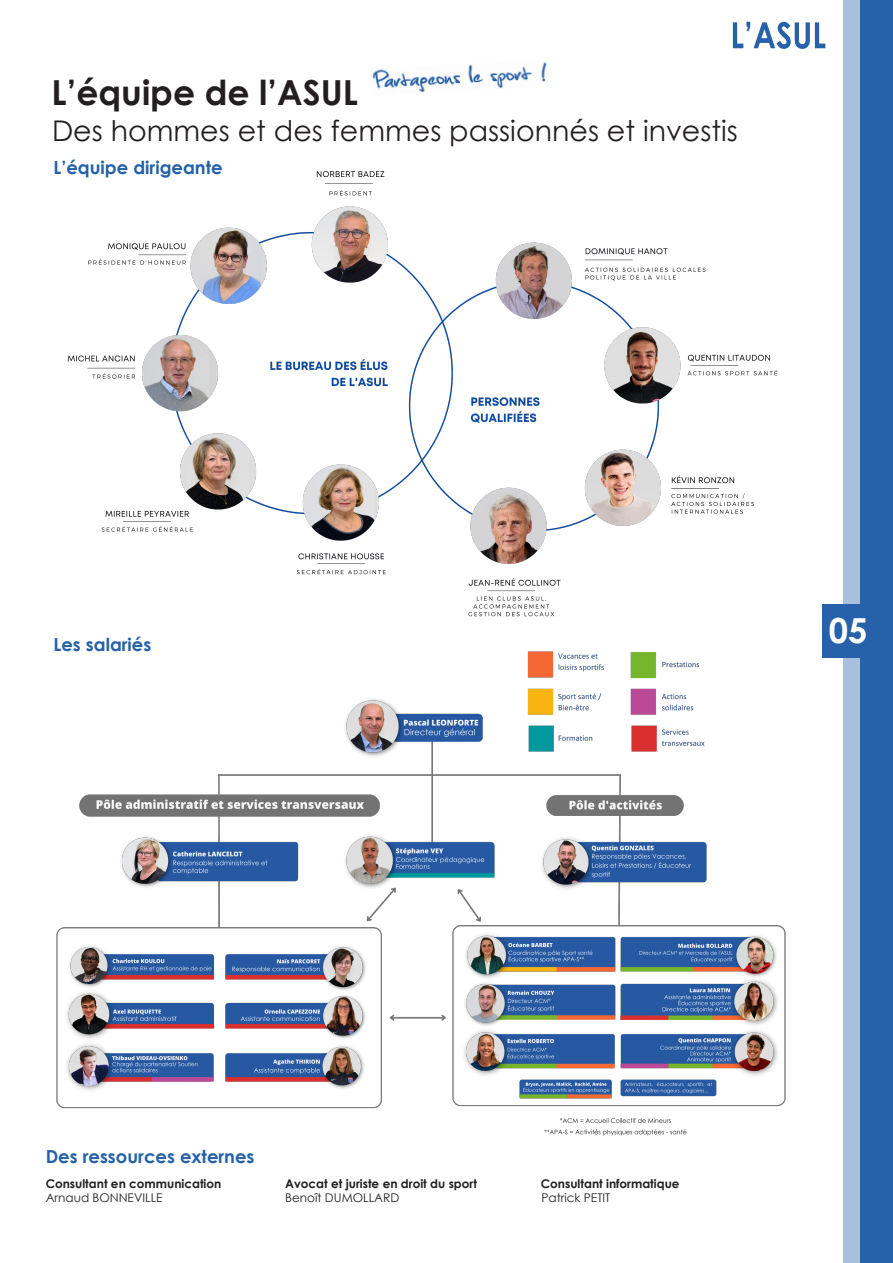
<style>
.page{position:relative;width:893px;height:1263px;background:#fff}
.page>*{position:absolute;margin:0;border:0;box-sizing:border-box;transform-origin:0 0}
.t1{font:700 34.5px "Century Gothic";color:#231f20}
.t2{font:700 34.5px "Century Gothic";color:#fff}
.t3{font:28.5px "Century Gothic";color:#231f20}
.t4{font:700 18px "Century Gothic";color:#2461a9}
.t5{font:700 12px "Century Gothic";color:#231f20}
.t6{font:12px "Century Gothic";color:#231f20}
</style>
<div class="page">
<div style="left:860px;top:0;width:33px;height:1263px;background:#2761a9"></div>
<div style="left:843px;top:0;width:19px;height:1263px;background:#a9c0dc"></div>
<div style="left:823px;top:604px;width:70px;height:54px;background:#2761a9"></div>
<svg style="left:733px;top:22px;width:92px;height:27px"></svg>
<img style="left:67px;top:171px;width:711px;height:382px">
<img style="left:372px;top:62px;width:175px;height:30px">
<img style="left:56px;top:553px;width:730px;height:583px">
<p class="t1" style="left:52px;top:66px;width:308px">L’équipe de l’ASUL</p>
<p class="t3" style="left:52px;top:111px;width:687px">Des hommes et des femmes passionnés et investis</p>
<p class="t4" style="left:53px;top:154px;width:171px">L’équipe dirigeante</p>
<p class="t4" style="left:53px;top:630px;width:99px">Les salariés</p>
<p class="t2" style="left:829px;top:604px;width:40px">05</p>
<p class="t4" style="left:46px;top:1142px;width:210px">Des ressources externes</p>
<p class="t5" style="left:46px;top:1174px;width:177px">Consultant en communication</p>
<p class="t5" style="left:285px;top:1174px;width:193px">Avocat et juriste en droit du sport</p>
<p class="t5" style="left:541px;top:1174px;width:140px">Consultant informatique</p>
<p class="t6" style="left:46px;top:1189px;width:119px">Arnaud BONNEVILLE</p>
<p class="t6" style="left:285px;top:1189px;width:116px">Benoît DUMOLLARD</p>
<p class="t6" style="left:541px;top:1189px;width:70px">Patrick PETIT</p>
</div>
